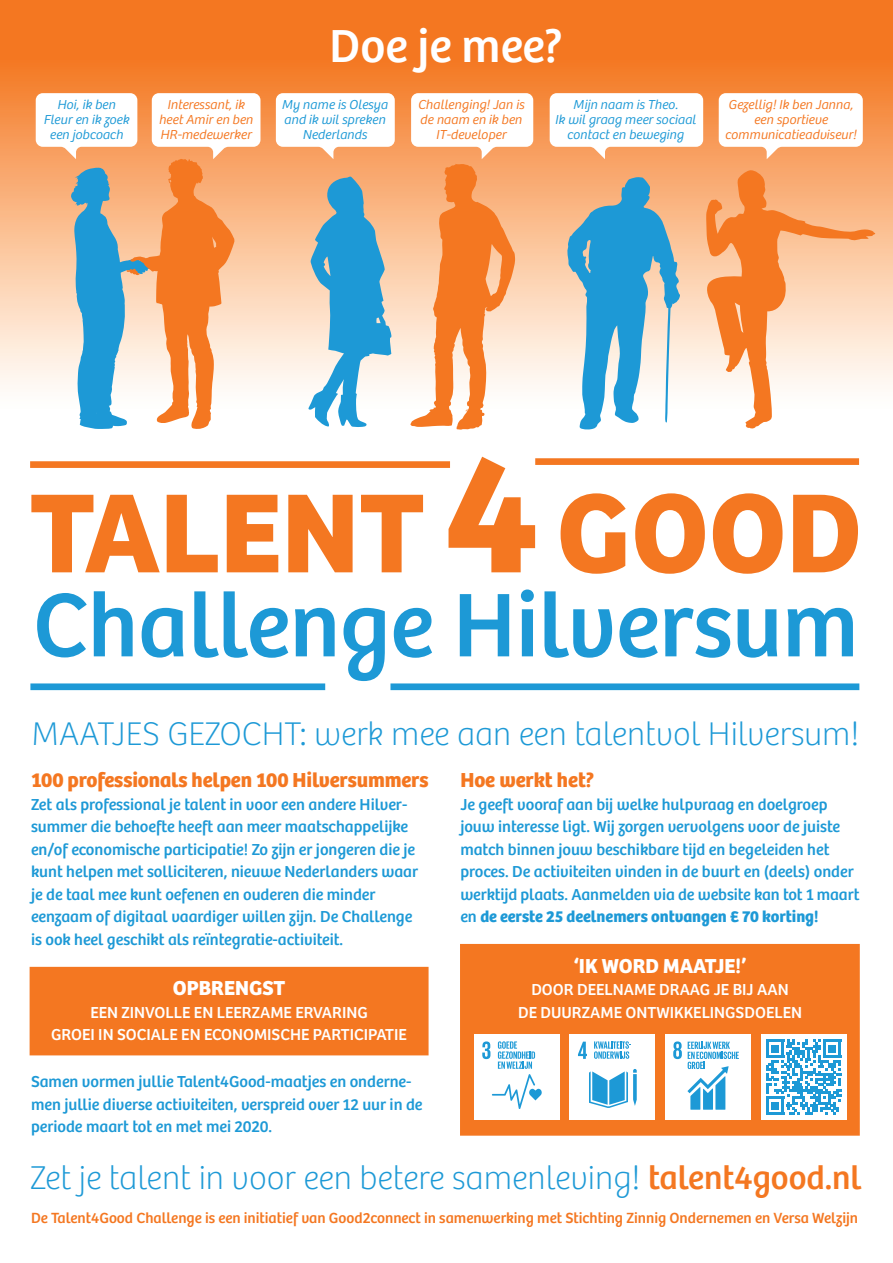
<style>
.page{position:relative;width:893px;height:1263px;background:#fff}
.page>*{position:absolute;margin:0;border:0;box-sizing:border-box;transform-origin:0 0}
.t1{font:700 116.55px "Bree";color:#f47721}
.t2{font:93.6px "Bree";color:#1d99d6}
.t3{font:48px "Bree";color:#fff}
.t4{font:100 34.2px "Bree";color:#1d99d6}
.t5{font:100 33.9px "Bree";color:#1d99d6}
.t6{font:700 21px "Bree";letter-spacing:-.005em;color:#f47721}
.t7{font:700 21px "Bree";color:#fff}
.t8{font:16.5px/22.5px "Bree";color:#1d99d6}
.t9{font:16.5px/22.5px "Bree";color:#fff;text-align:center}
.t10{font:15.3px "Bree";color:#f47721}
.t11{font:italic 300 13.5px/15px "Bree";color:#f47721;text-align:center}
.t12{font:italic 300 13.5px/15px "Bree";color:#1d99d6;text-align:center}
.s1{font-size:174.15px}
.s2{font-weight:700}
.s3{font-weight:400;color:#f47721}
</style>
<div class="page">
<svg style="left:0;top:0;width:893px;height:389px;background:#f69653"></svg>
<svg style="left:550px;top:93px;width:153px;height:66px"></svg>
<svg style="left:719px;top:93px;width:144px;height:66px"></svg>
<svg style="left:276px;top:93px;width:119px;height:66px"></svg>
<svg style="left:567px;top:177px;width:113px;height:253px;background:#88bace"></svg>
<svg style="left:705px;top:169px;width:171px;height:260px"></svg>
<svg style="left:410px;top:93px;width:123px;height:337px"></svg>
<svg style="left:308px;top:176px;width:84px;height:251px;background:#85b7cc"></svg>
<svg style="left:36px;top:93px;width:224px;height:336px"></svg>
<div style="left:30px;top:967px;width:399px;height:88px;background:#f47721"></div>
<div style="left:460px;top:944px;width:400px;height:192px;background:#f47721;border:4px solid #f47721"></div>
<div style="left:761px;top:1034px;width:85px;height:86px;background:#fff"></div>
<svg style="left:766px;top:1040px;width:75px;height:75px"></svg>
<div style="left:570px;top:1034px;width:85px;height:86px;background:#fff"></div>
<svg style="left:578px;top:1042px;width:9px;height:17px"></svg>
<svg style="left:589px;top:1069px;width:48px;height:39px"></svg>
<svg style="left:594px;top:1041px;width:37px;height:18px"></svg>
<div style="left:665px;top:1034px;width:86px;height:86px;background:#fff"></div>
<svg style="left:673px;top:1041px;width:66px;height:69px"></svg>
<div style="left:474px;top:1034px;width:86px;height:86px;background:#fff"></div>
<svg style="left:482px;top:1041px;width:60px;height:68px"></svg>
<div style="left:535px;top:458px;width:324px;height:7px;background:#f47721"></div>
<div style="left:30px;top:683px;width:295px;height:7px;background:#1d99d6"></div>
<div style="left:390px;top:683px;width:469px;height:7px;background:#1d99d6"></div>
<div style="left:30px;top:461px;width:420px;height:7px;background:#f47721"></div>
<h3 class="t3" style="left:329px;top:18px;width:235px">Doe je mee?</h3>
<p class="t12" style="left:43px;top:97px;width:87px">Hoi, ik ben<br>Fleur en ik zoek een jobcoach</p>
<p class="t11" style="left:159px;top:97px;width:96px">Interessant, ik heet Amir en ben<br>HR-medewerker</p>
<p class="t12" style="left:555px;top:97px;width:143px">Mijn naam is Theo.<br>Ik wil graag meer sociaal contact en beweging</p>
<p class="t11" style="left:725px;top:97px;width:133px">Gezellig! Ik ben Janna, een sportieve communicatieadviseur!</p>
<p class="t12" style="left:282px;top:97px;width:108px">My name is Olesya and ik wil spreken<br>Nederlands</p>
<p class="t11" style="left:418px;top:97px;width:108px">Challenging! Jan is de naam en ik ben<br>IT-developer</p>
<h1 class="t1" style="left:30px;top:463px;width:834px">TALENT <span class="s1">4</span>GOOD</h1>
<h2 class="t2" style="left:33px;top:570px;width:827px">Challenge Hilversum</h2>
<h3 class="t5" style="left:31px;top:715px;width:830px">MAATJES GEZOCHT: werk mee aan een talentvol Hilversum!</h3>
<p class="t6" style="left:31px;top:767px;width:399px">100 professionals helpen 100 Hilversummers</p>
<p class="t8" style="left:31px;top:793px;width:389px">Zet als professional je talent in voor een andere Hilver&shy;summer die behoefte heeft aan meer maatschappelijke en/of economische participatie! Zo zijn er jongeren die je kunt helpen met solliciteren, nieuwe Nederlanders waar je de taal mee kunt oefenen en ouderen die minder eenzaam of digitaal vaardiger willen zijn. De Challenge is ook heel geschikt als reïntegratie-activiteit.</p>
<p class="t7" style="left:173px;top:975px;width:114px">OPBRENGST</p>
<p class="t9" style="left:51px;top:1001px;width:357px">EEN ZINVOLLE EN LEERZAME ERVARING<br>GROEI IN SOCIALE EN ECONOMISCHE PARTICIPATIE</p>
<p class="t8" style="left:31px;top:1071px;width:393px">Samen vormen jullie Talent4Good-maatjes en onderne&shy;men jullie diverse activiteiten, verspreid over 12 uur in de periode maart tot en met mei 2020.</p>
<p class="t6" style="left:460px;top:767px;width:135px">Hoe werkt het?</p>
<p class="t8" style="left:460px;top:793px;width:401px">Je geeft vooraf aan bij welke hulpvraag en doelgroep jouw interesse ligt. Wij zorgen vervolgens voor de juiste match binnen jouw beschikbare tijd en begeleiden het proces. De activiteiten vinden in de buurt en (deels) onder werktijd plaats. Aanmelden via de website kan tot 1 maart en <span class="s2">de eerste 25 deelnemers ontvangen € 70 korting!</span></p>
<p class="t7" style="left:574px;top:953px;width:174px">‘IK WORD MAATJE!’</p>
<p class="t9" style="left:518px;top:978px;width:285px">DOOR DEELNAME DRAAG JE BIJ AAN<br>DE DUURZAME ONTWIKKELINGSDOELEN</p>
<h3 class="t4" style="left:30px;top:1159px;width:833px">Zet je talent in voor een betere samenleving! <span class="s3">talent4good.nl</span></h3>
<p class="t10" style="left:31px;top:1208px;width:828px">De Talent4Good Challenge is een initiatief van Good2connect in samenwerking met Stichting Zinnig Ondernemen en Versa Welzijn</p>
</div>
